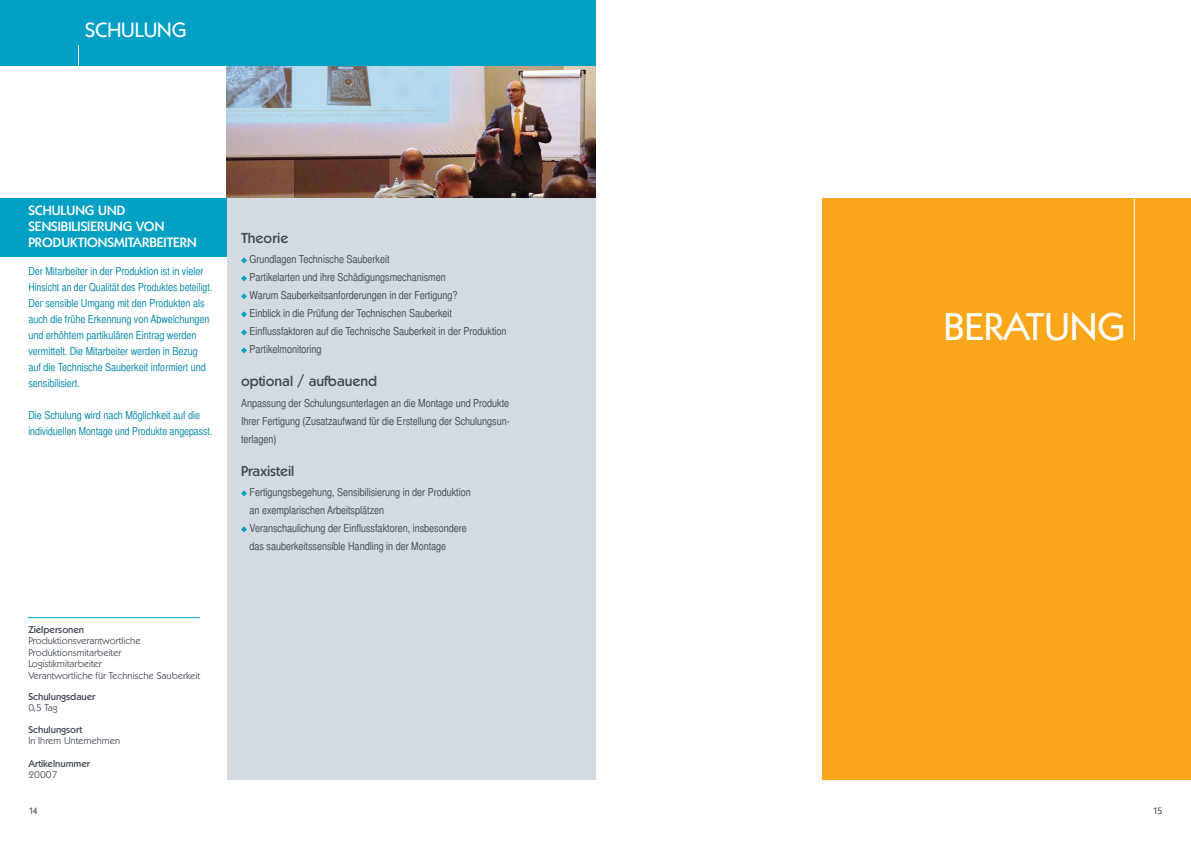
<style>
.page{position:relative;width:1191px;height:842px;background:#fff}
.page>*{position:absolute;margin:0;border:0;box-sizing:border-box;transform-origin:0 0}
.t1{font:37.4px "Koblenz";letter-spacing:.01em;color:#fff}
.t2{font:20px "Koblenz";color:#fff}
.t3{font:500 14px "Koblenz";color:#424955}
.t4{font:500 13px/16px "Koblenz";color:#fff}
.t5{font:11px/18px "Sans Cond";color:#424955}
.t6{font:11px/16px "Sans Cond";color:#0089a7}
.t7{font:300 9.5px/11.4px "Koblenz";color:#424955}
.t8{font:500 9.5px "Koblenz";color:#424955}
.t9{font:9px "Koblenz";color:#424955}
</style>
<div class="page">
<div style="left:822px;top:198px;width:369px;height:582px;background:#faa61a"></div>
<img style="left:227px;top:65px;width:368px;height:133px">
<div style="left:227px;top:198px;width:368px;height:582px;background:#d3dbe0"></div>
<div style="left:0;top:0;width:595px;height:65px;background:#00a0c5"></div>
<div style="left:0;top:198px;width:227px;height:59px;background:#00a0c5"></div>
<svg style="left:241px;top:526px;width:6px;height:6px"></svg>
<svg style="left:241px;top:490px;width:6px;height:6px"></svg>
<svg style="left:241px;top:347px;width:6px;height:6px"></svg>
<svg style="left:241px;top:329px;width:6px;height:6px"></svg>
<svg style="left:241px;top:311px;width:6px;height:6px"></svg>
<svg style="left:241px;top:293px;width:6px;height:6px"></svg>
<svg style="left:241px;top:275px;width:6px;height:6px"></svg>
<svg style="left:241px;top:257px;width:6px;height:6px"></svg>
<hr style="left:27px;top:617px;width:173px;height:1px;background:#00a0c5">
<hr style="left:1133px;top:198px;width:1px;height:142px;background:#fff">
<hr style="left:78px;top:45px;width:1px;height:46px;background:#fff">
<h2 class="t2" style="left:85px;top:23px;width:103px">SCHULUNG</h2>
<p class="t4" style="left:28px;top:203px;width:170px">SCHULUNG UND<br>SENSIBILISIERUNG VON<br>PRODUKTIONSMITARBEITERN</p>
<p class="t6" style="left:28px;top:264px;width:185px">Der Mitarbeiter in der Produktion ist in vieler Hinsicht an der Qualität des Produktes beteiligt.<br>Der sensible Umgang mit den Produkten als auch die frühe Erkennung von Abweichungen und erhöhtem partikulären Eintrag werden vermittelt. Die Mitarbeiter werden in Bezug auf die Technische Sauberkeit informiert und sensibilisiert.</p>
<p class="t6" style="left:28px;top:408px;width:185px">Die Schulung wird nach Möglichkeit auf die individuellen Montage und Produkte angepasst.</p>
<p class="t8" style="left:28px;top:626px;width:57px">Zielpersonen</p>
<p class="t7" style="left:28px;top:636px;width:173px">Produktionsverantwortliche<br>Produktionsmitarbeiter<br>Logistikmitarbeiter<br>Verantwortliche für Technische Sauberkeit</p>
<p class="t8" style="left:28px;top:693px;width:69px">Schulungsdauer</p>
<p class="t7" style="left:28px;top:703px;width:31px">0,5 Tag</p>
<p class="t8" style="left:28px;top:726px;width:55px">Schulungsort</p>
<p class="t7" style="left:28px;top:736px;width:93px">In Ihrem Unternehmen</p>
<p class="t8" style="left:28px;top:760px;width:63px">Artikelnummer</p>
<p class="t7" style="left:28px;top:770px;width:31px">20007</p>
<p class="t3" style="left:241px;top:232px;width:49px">Theorie</p>
<p class="t5" style="left:249px;top:252px;width:258px">Grundlagen Technische Sauberkeit<br>Partikelarten und ihre Schädigungsmechanismen<br>Warum Sauberkeitsanforderungen in der Fertigung?<br>Einblick in die Prüfung der Technischen Sauberkeit Einflussfaktoren auf die Technische Sauberkeit in der Produktion Partikelmonitoring</p>
<p class="t3" style="left:241px;top:376px;width:138px">optional / aufbauend</p>
<p class="t5" style="left:241px;top:395px;width:270px;text-align:justify">Anpassung der Schulungsunterlagen an die Montage und Produkte Ihrer Fertigung (Zusatzaufwand für die Erstellung der Schulungsun&shy;terlagen)</p>
<p class="t3" style="left:241px;top:465px;width:55px">Praxisteil</p>
<p class="t5" style="left:249px;top:485px;width:223px">Fertigungsbegehung, Sensibilisierung in der Produktion an exemplarischen Arbeitsplätzen<br>Veranschaulichung der Einflussfaktoren, insbesondere das sauberkeitssensible Handling in der Montage</p>
<h1 class="t1" style="left:943px;top:313px;width:183px">BERATUNG</h1>
<p class="t9" style="left:28px;top:808px;width:11px">14</p>
<p class="t9" style="left:1152px;top:808px;width:11px">15</p>
</div>
